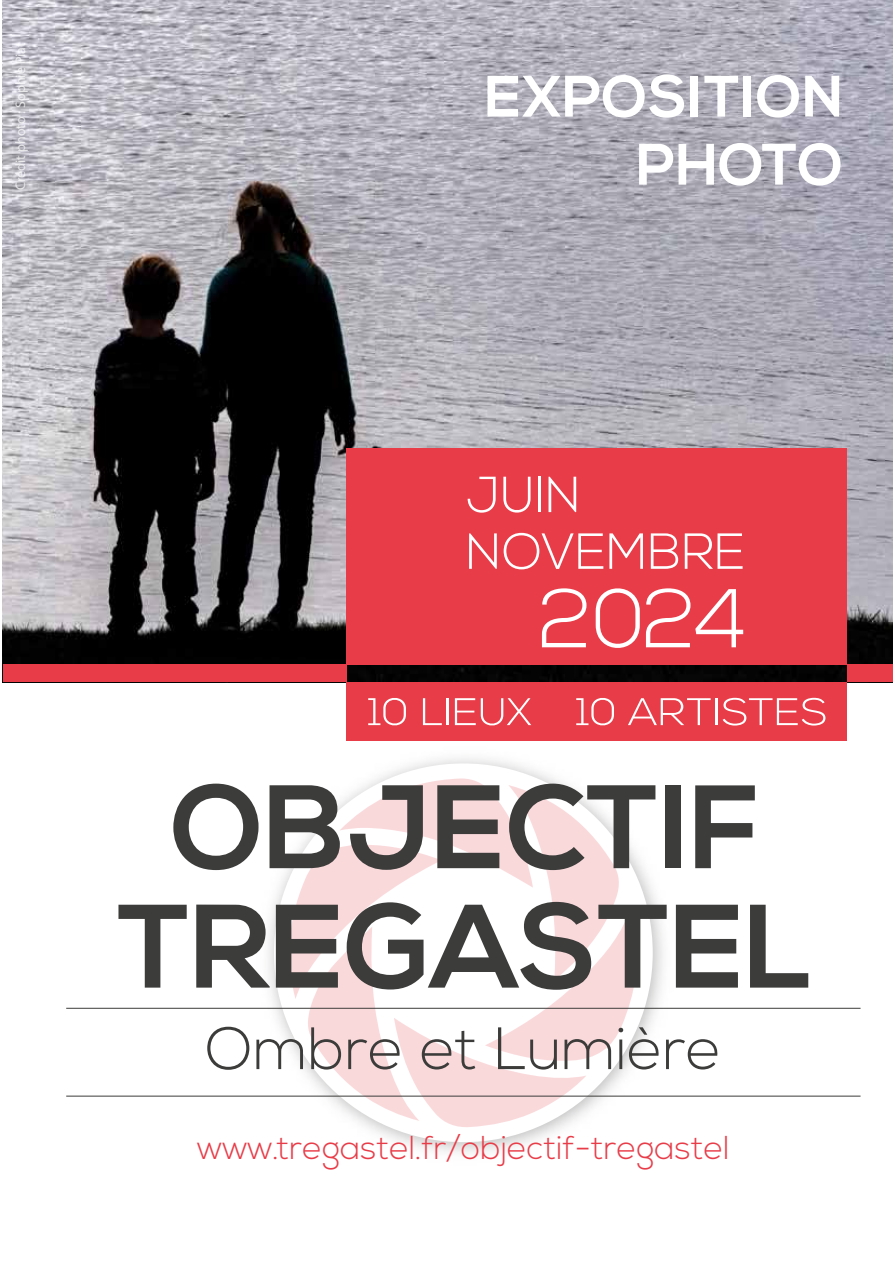
<style>
.page{position:relative;width:893px;height:1263px;background:#fff}
.page>*{position:absolute;margin:0;border:0;box-sizing:border-box;transform-origin:0 0}
.t1{font:300 83.1px "Nexa";color:#fff}
.t2{font:300 59.55px "Nexa";color:#3c3c3b}
.t3{font:700 58.35px/67.9px "Nexa";color:#fff;text-align:right}
.t4{font:300 50.55px/56.7px "Nexa";color:#fff}
.t5{font:300 33px "Nexa";color:#e83c48}
.t6{font:13.95px "Myriad Pro";color:#fff}
</style>
<div class="page">
<img style="left:3px;top:0;width:890px;height:682px">
<div style="left:3px;top:664px;width:344px;height:18px;background:#e83c48"></div>
<div style="left:847px;top:664px;width:46px;height:18px;background:#e83c48"></div>
<div style="left:347px;top:448px;width:500px;height:217px;background:#e83c48"></div>
<div style="left:347px;top:682px;width:500px;height:59px;background:#e83c48"></div>
<svg style="left:368px;top:698px;width:38px;height:28px"></svg>
<svg style="left:423px;top:698px;width:19px;height:27px"></svg>
<hr style="left:446px;top:698px;width:2px;height:27px;background:#fff">
<svg style="left:455px;top:698px;width:76px;height:28px"></svg>
<svg style="left:576px;top:698px;width:38px;height:28px"></svg>
<svg style="left:628px;top:698px;width:83px;height:27px"></svg>
<hr style="left:715px;top:698px;width:2px;height:27px;background:#fff">
<svg style="left:723px;top:698px;width:102px;height:27px"></svg>
<img style="left:369px;top:758px;width:308px;height:395px">
<div style="left:274px;top:763px;width:379px;height:379px;background:#fff;border-radius:50%"></div>
<div style="left:665px;top:785px;width:16px;height:83px;background:#3c3c3b"></div>
<svg style="left:695px;top:785px;width:60px;height:83px"></svg>
<svg style="left:118px;top:778px;width:549px;height:349px"></svg>
<svg style="left:676px;top:905px;width:62px;height:82px"></svg>
<svg style="left:750px;top:905px;width:58px;height:82px"></svg>
<hr style="left:66px;top:1008px;width:794px;height:1px;background:#3c3c3b">
<hr style="left:66px;top:1096px;width:794px;height:1px;background:#3c3c3b">
<p class="t6" style="left:12px;top:190px;width:149px;rotate:-90deg">Crédit photo : Sophie Piat</p>
<h3 class="t3" style="left:485px;top:65px;width:360px">EXPOSITION<br>PHOTO</h3>
<h3 class="t4" style="left:466px;top:469px;width:281px">JUIN<br>NOVEMBRE</h3>
<h1 class="t1" style="left:538px;top:571px;width:210px">2024</h1>
<h2 class="t2" style="left:205px;top:1014px;width:518px">Ombre et Lumière</h2>
<p class="t5" style="left:197px;top:1128px;width:534px">www.tregastel.fr/objectif-tregastel</p>
</div>
